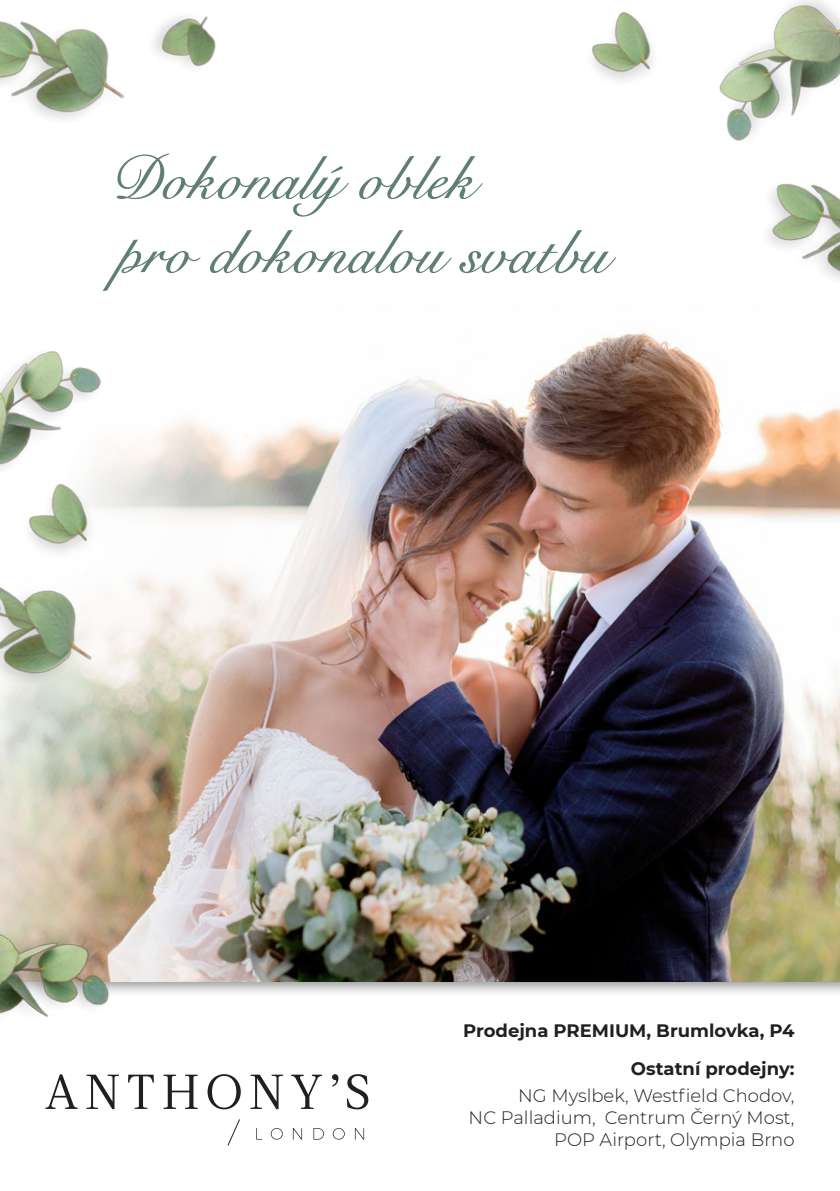
<style>
.page{position:relative;width:840px;height:1191px;background:#fff}
.page>*{position:absolute;margin:0;border:0;box-sizing:border-box;transform-origin:0 0}
.t1{font:italic 62px "Signet Roundhand ATT";color:#5f7f72}
.t2{font:300 18px/21.6px "Montserrat";color:#231f20;text-align:right}
.t3{font:700 18px "Montserrat";color:#231f20}
</style>
<div class="page">
<img style="left:0;top:333px;width:839px;height:648px">
<svg style="left:45px;top:1074px;width:323px;height:35px"></svg>
<svg style="left:256px;top:1128px;width:108px;height:11px"></svg>
<svg style="left:227px;top:1119px;width:13px;height:26px"></svg>
<img style="left:0;top:333px;width:135px;height:160px">
<img style="left:0;top:21px;width:120px;height:99px">
<img style="left:120px;top:16px;width:96px;height:83px">
<img style="left:719px;top:0;width:120px;height:134px">
<img style="left:592px;top:11px;width:61px;height:70px">
<img style="left:0;top:576px;width:121px;height:132px">
<img style="left:0;top:455px;width:123px;height:121px">
<img style="left:0;top:879px;width:155px;height:221px">
<img style="left:729px;top:80px;width:110px;height:200px">
<p class="t1" style="left:106px;top:143px;width:359px">Dokonalý oblek</p>
<p class="t1" style="left:106px;top:217px;width:493px">pro dokonalou svatbu</p>
<p class="t3" style="left:463px;top:1017px;width:333px">Prodejna PREMIUM, Brumlovka, P4</p>
<p class="t3" style="left:630px;top:1055px;width:165px">Ostatní prodejny:</p>
<p class="t2" style="left:468px;top:1084px;width:327px">NG Myslbek, Westfield Chodov,<br>NC Palladium, Centrum Černý Most,<br>POP Airport, Olympia Brno</p>
</div>
